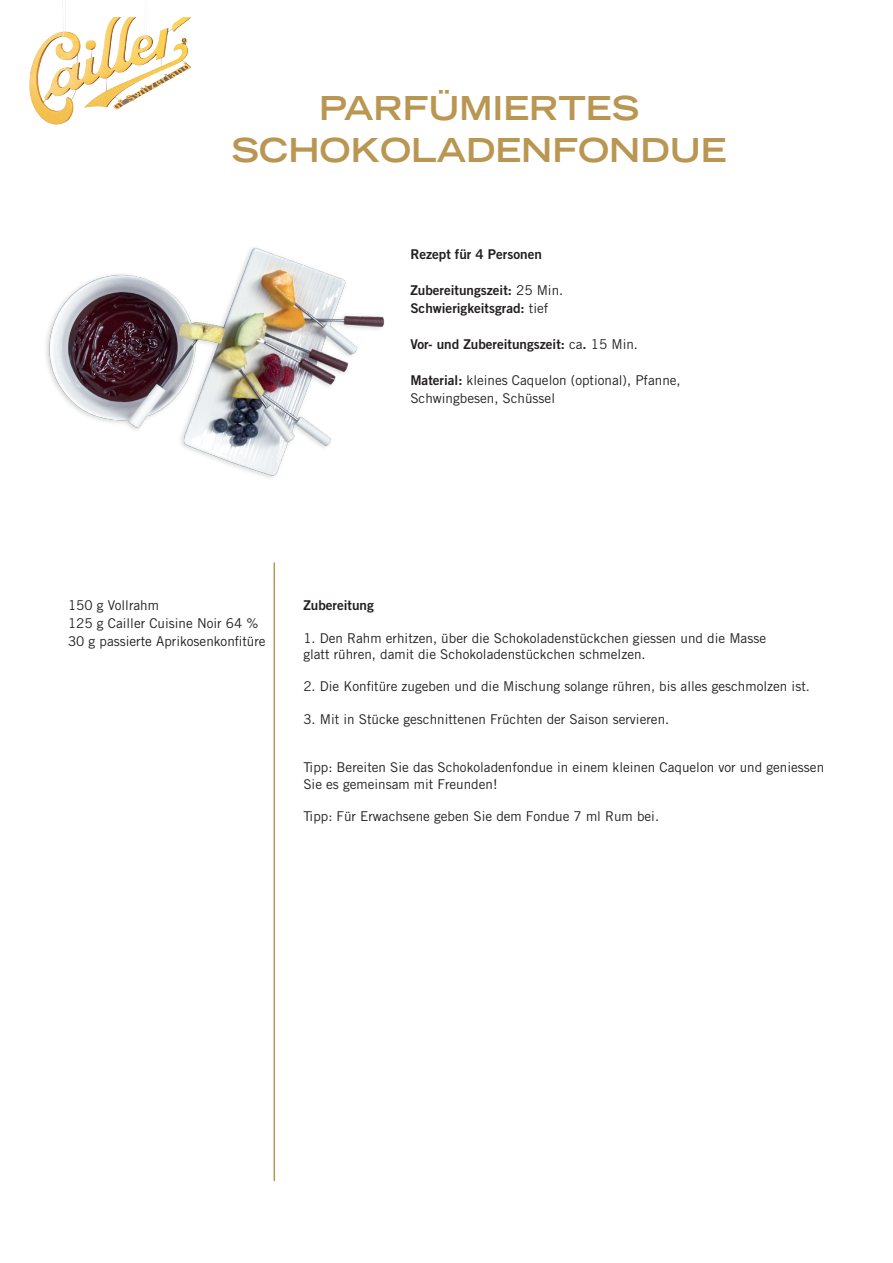
<style>
.page{position:relative;width:893px;height:1263px;background:#fff}
.page>*{position:absolute;margin:0;border:0;box-sizing:border-box;transform-origin:0 0}
.t1{font:700 expanded 33px/42px "Trade Gothic LT Std";color:#b99652;text-align:center}
.t2{font:13.5px/18px "Trade Gothic LT Std";color:#231f20}
.t3{font:13.5px/18px "Trade Gothic LT Std Bd 2";color:#231f20}
.s1{font-family:"Trade Gothic LT Std"}
.s2{font-family:"Trade Gothic LT Std Bd 2"}
</style>
<div class="page">
<img style="left:46px;top:247px;width:339px;height:231px">
<img style="left:29px;top:0;width:162px;height:125px">
<hr style="left:274px;top:562px;width:1px;height:619px;background:#b99652">
<h1 class="t1" style="left:232px;top:86px;width:496px">PARFÜMIERTES<br>SCHOKOLADENFONDUE</h1>
<p class="t3" style="left:410px;top:244px;width:133px">Rezept für 4 Personen</p>
<p class="t3" style="left:410px;top:280px;width:154px">Zubereitungszeit: <span class="s1">25 Min.<br></span>Schwierigkeitsgrad: <span class="s1">tief</span></p>
<p class="t3" style="left:410px;top:334px;width:229px">Vor- und Zubereitungszeit: <span class="s1">ca</span>. <span class="s1">15 Min.</span></p>
<p class="t2" style="left:410px;top:371px;width:272px"><span class="s2">Material:</span> kleines Caquelon (optional), Pfanne,<br>Schwingbesen, Schüssel</p>
<p class="t2" style="left:68px;top:596px;width:199px">150 g Vollrahm<br>125 g Cailler Cuisine Noir 64 %<br>30 g passierte Aprikosenkonfitüre</p>
<p class="t3" style="left:303px;top:596px;width:72px">Zubereitung</p>
<p class="t2" style="left:303px;top:630px;width:464px;line-height:16.2px">1. Den Rahm erhitzen, über die Schokoladenstückchen giessen und die Masse glatt rühren, damit die Schokoladenstückchen schmelzen.</p>
<p class="t2" style="left:303px;top:677px;width:508px">2. Die Konfitüre zugeben und die Mischung solange rühren, bis alles geschmolzen ist.</p>
<p class="t2" style="left:303px;top:710px;width:367px">3. Mit in Stücke geschnittenen Früchten der Saison servieren.</p>
<p class="t2" style="left:303px;top:759px;width:522px;line-height:16.2px">Tipp: Bereiten Sie das Schokoladenfondue in einem kleinen Caquelon vor und geniessen<br>Sie es gemeinsam mit Freunden!</p>
<p class="t2" style="left:303px;top:807px;width:357px">Tipp: Für Erwachsene geben Sie dem Fondue 7 ml Rum bei.</p>
</div>
